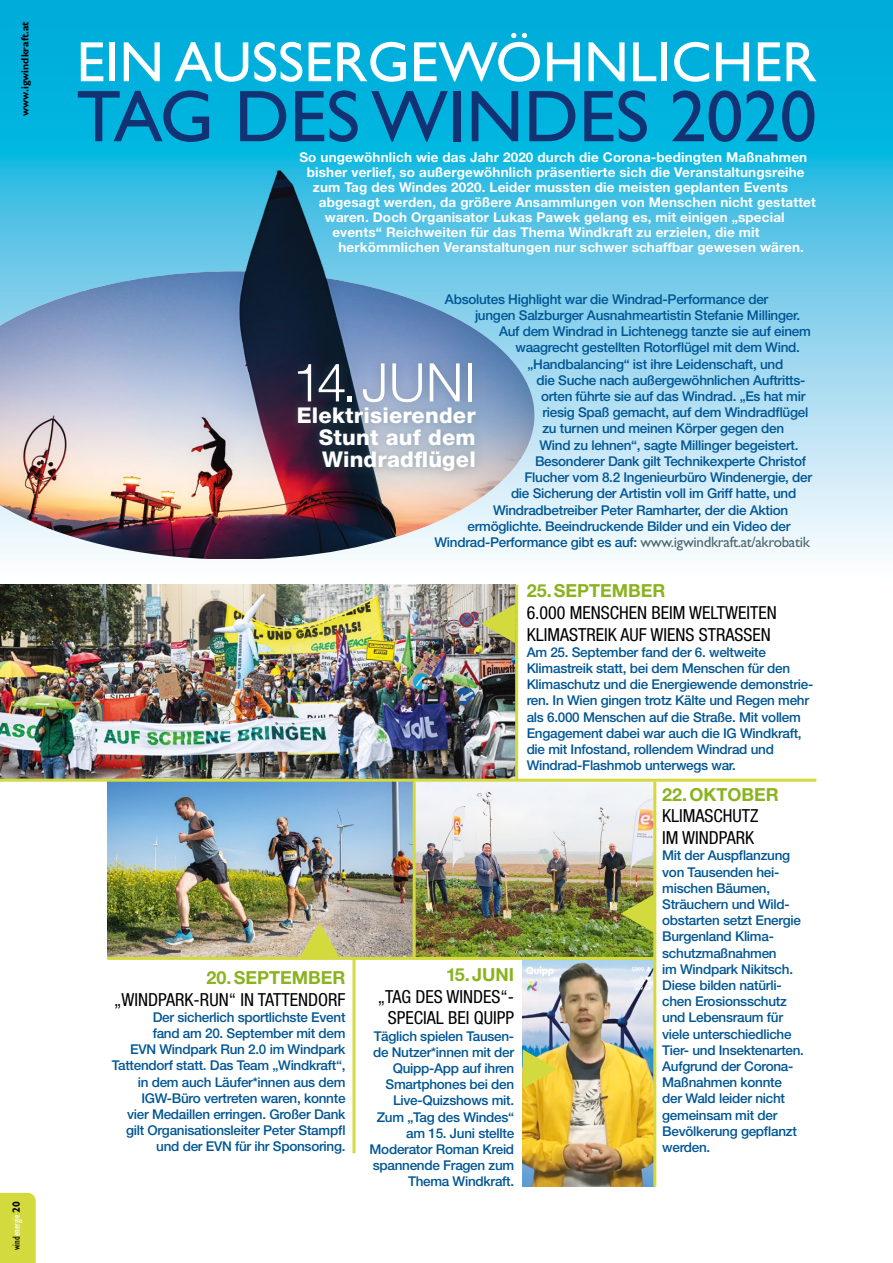
<style>
.page{position:relative;width:893px;height:1263px;background:#fff}
.page>*{position:absolute;margin:0;border:0;box-sizing:border-box;transform-origin:0 0}
.t1{font:73.5px "Gill Sans Std";color:#123274}
.t2{font:57px "Gill Sans Std";color:#fff}
.t3{font:300 53.25px "Helvetica Neue LT Std";letter-spacing:.01em;color:#fff}
.t4{font:800 21.75px/21.8px "Helvetica Neue LT Std";letter-spacing:.01em;color:#fff;text-align:justify}
.t5{font:condensed 18px/21.6px "Helvetica Neue LT Std";color:#000}
.t6{font:700 18px "Helvetica Neue LT Std";color:#8ab31d}
.t7{font:500 13.5px/16.2px "Helvetica Neue LT Std";letter-spacing:-.02em;color:#005694}
.t8{font:700 13.5px "Helvetica Neue LT Std";letter-spacing:.01em;color:#fff}
.t9{font:700 10.5px "Gill Sans Std";color:#000}
.t10{font:condensed 10.5px "Gill Sans Std";color:#fff}
.s1{color:#000}
.s2{font-weight:700;font-stretch:normal;color:#000}
.s3{font-family:"Gill Sans Std";font-weight:400;font-size:15px;color:#4a686e}
</style>
<div class="page">
<img style="left:523px;top:960px;width:130px;height:226px">
<svg style="left:0;top:0;width:893px;height:555px;background:#4bc4e5"></svg>
<img style="left:0;top:585px;width:515px;height:194px">
<img style="left:107px;top:782px;width:546px;height:175px">
<img style="left:0;top:271px;width:534px;height:288px">
<img style="left:193px;top:160px;width:189px;height:211px">
<div style="left:286px;top:352px;width:201px;height:130px;background:#4a686e;opacity:.5"></div>
<hr style="left:653px;top:782px;width:3px;height:404px;background:#d3da3d">
<svg style="left:481px;top:604px;width:34px;height:39px"></svg>
<svg style="left:621px;top:894px;width:33px;height:39px"></svg>
<svg style="left:523px;top:1049px;width:34px;height:40px"></svg>
<svg style="left:300px;top:923px;width:39px;height:34px"></svg>
<hr style="left:0;top:779px;width:816px;height:3px;background:#d3da3d">
<hr style="left:107px;top:957px;width:548px;height:3px;background:#d3da3d">
<hr style="left:515px;top:585px;width:3px;height:194px;background:#d3da3d">
<hr style="left:413px;top:782px;width:3px;height:176px;background:#d3da3d">
<hr style="left:352px;top:958px;width:3px;height:195px;background:#d3da3d">
<div style="left:0;top:1193px;width:36px;height:70px;background:#d3da3d"></div>
<p class="t9" style="left:19px;top:116px;width:96px;rotate:-90deg">www.igwindkraft.at</p>
<p class="t10" style="left:11px;top:1250px;width:51px;rotate:-90deg"><span class="s1">wind</span>energie <span class="s2">20</span></p>
<h2 class="t2" style="left:77px;top:29px;width:741px">EIN AUSSERGEWÖHNLICHER</h2>
<h1 class="t1" style="left:77px;top:74px;width:742px">TAG DES WINDES 2020</h1>
<p class="t8" style="left:299px;top:149px;width:509px">So ungewöhnlich wie das Jahr 2020 durch die Corona-bedingten Maßnahmen</p>
<p class="t8" style="left:307px;top:164px;width:499px">bisher verlief, so außergewöhnlich präsentierte sich die Veranstaltungsreihe</p>
<p class="t8" style="left:313px;top:179px;width:477px">zum Tag des Windes 2020. Leider mussten die meisten geplanten Events</p>
<p class="t8" style="left:319px;top:194px;width:498px">abgesagt werden, da größere Ansammlungen von Menschen nicht gestattet</p>
<p class="t8" style="left:325px;top:209px;width:461px">waren. Doch Organisator Lukas Pawek gelang es, mit einigen „special</p>
<p class="t8" style="left:332px;top:224px;width:429px">events“ Reichweiten für das Thema Windkraft zu erzielen, die mit</p>
<p class="t8" style="left:338px;top:239px;width:467px">herkömmlichen Veranstaltungen nur schwer schaffbar gewesen wären.</p>
<p class="t7" style="left:445px;top:291px;width:325px">Absolutes Highlight war die Windrad-Performance der</p>
<p class="t7" style="left:475px;top:307px;width:327px">jungen Salzburger Ausnahmeartistin Stefanie Millinger.</p>
<p class="t7" style="left:499px;top:323px;width:313px">Auf dem Windrad in Lichtenegg tanzte sie auf einem</p>
<p class="t7" style="left:515px;top:339px;width:286px">waagrecht gestellten Rotorflügel mit dem Wind.</p>
<p class="t7" style="left:527px;top:356px;width:257px">„Handbalancing“ ist ihre Leidenschaft, und</p>
<p class="t7" style="left:536px;top:372px;width:271px">die Suche nach außergewöhnlichen Auftritts-</p>
<p class="t7" style="left:541px;top:388px;width:266px">orten führte sie auf das Windrad. „Es hat mir</p>
<p class="t7" style="left:542px;top:404px;width:267px">riesig Spaß gemacht, auf dem Windradflügel</p>
<p class="t7" style="left:542px;top:420px;width:243px">zu turnen und meinen Körper gegen den</p>
<p class="t7" style="left:539px;top:437px;width:260px">Wind zu lehnen“, sagte Millinger begeistert.</p>
<p class="t7" style="left:535px;top:453px;width:272px">Besonderer Dank gilt Technikexperte Christof</p>
<p class="t7" style="left:524px;top:469px;width:289px">Flucher vom 8.2 Ingenieurbüro Windenergie, der</p>
<p class="t7" style="left:511px;top:485px;width:287px">die Sicherung der Artistin voll im Griff hatte, und</p>
<p class="t7" style="left:493px;top:501px;width:297px">Windradbetreiber Peter Ramharter, der die Aktion</p>
<p class="t7" style="left:467px;top:518px;width:324px">ermöglichte. Beeindruckende Bilder und ein Video der</p>
<p class="t7" style="left:434px;top:534px;width:377px">Windrad-Performance gibt es auf: <span class="s3">www.igwindkraft.at/akrobatik</span></p>
<h3 class="t6" style="left:527px;top:580px;width:140px">25.SEPTEMBER</h3>
<h3 class="t5" style="left:527px;top:602px;width:252px">6.000 MENSCHEN BEIM WELTWEITEN<br>KLIMASTREIK AUF WIENS STRASSEN</h3>
<p class="t7" style="left:527px;top:644px;width:288px">Am 25. September fand der 6. weltweite Klimastreik statt, bei dem Menschen für den Klimaschutz und die Energiewende demonstrie&shy;ren. In Wien gingen trotz Kälte und Regen mehr als 6.000 Menschen auf die Straße. Mit vollem Engagement dabei war auch die IG Windkraft, die mit Infostand, rollendem Windrad und Windrad-Flashmob unterwegs war.</p>
<h3 class="t6" style="left:662px;top:783px;width:118px">22.OKTOBER</h3>
<h3 class="t5" style="left:662px;top:805px;width:98px">KLIMASCHUTZ<br>IM WINDPARK</h3>
<p class="t7" style="left:662px;top:847px;width:143px">Mit der Auspflanzung von Tausenden hei&shy;mischen Bäumen,<br>Sträuchern und Wild&shy;obstarten setzt Energie<br>Burgenland Klima&shy;schutzmaßnahmen<br>im Windpark Nikitsch.<br>Diese bilden natürli&shy;chen Erosionsschutz und Lebensraum für viele unterschiedliche<br>Tier- und Insektenarten.<br>Aufgrund der Corona-<br>Maßnahmen konnte der Wald leider nicht gemeinsam mit der<br>Bevölkerung gepflanzt werden.</p>
<h3 class="t3" style="left:293px;top:350px;width:184px">14.JUNI</h3>
<h3 class="t4" style="left:319px;top:404px;width:158px;text-indent:-22px">Elektrisierender Stunt auf dem Windradflügel</h3>
<h3 class="t6" style="left:446px;top:964px;width:70px">15.JUNI</h3>
<h3 class="t5" style="left:378px;top:985px;width:138px;text-align:center">„TAG DES WINDES“-<br>SPECIAL BEI QUIPP</h3>
<p class="t7" style="left:370px;top:1027px;width:146px;text-align:right">Täglich spielen Tausen&shy;de Nutzer*innen mit der<br>Quipp-App auf ihren<br>Smartphones bei den<br>Live-Quizshows mit.<br>Zum „Tag des Windes“ am 15. Juni stellte<br>Moderator Roman Kreid spannende Fragen zum<br>Thema Windkraft.</p>
<h3 class="t6" style="left:207px;top:966px;width:140px">20.SEPTEMBER</h3>
<h3 class="t5" style="left:114px;top:988px;width:233px">„WINDPARK-RUN“ IN TATTENDORF</h3>
<p class="t7" style="left:112px;top:1009px;width:235px;text-align:right">Der sicherlich sportlichste Event<br>fand am 20. September mit dem<br>EVN Windpark Run 2.0 im Windpark Tattendorf statt. Das Team „Windkraft“, in dem auch Läufer*innen aus dem IGW-Büro vertreten waren, konnte<br>vier Medaillen erringen. Großer Dank gilt Organisationsleiter Peter Stampfl und der EVN für ihr Sponsoring.</p>
</div>
